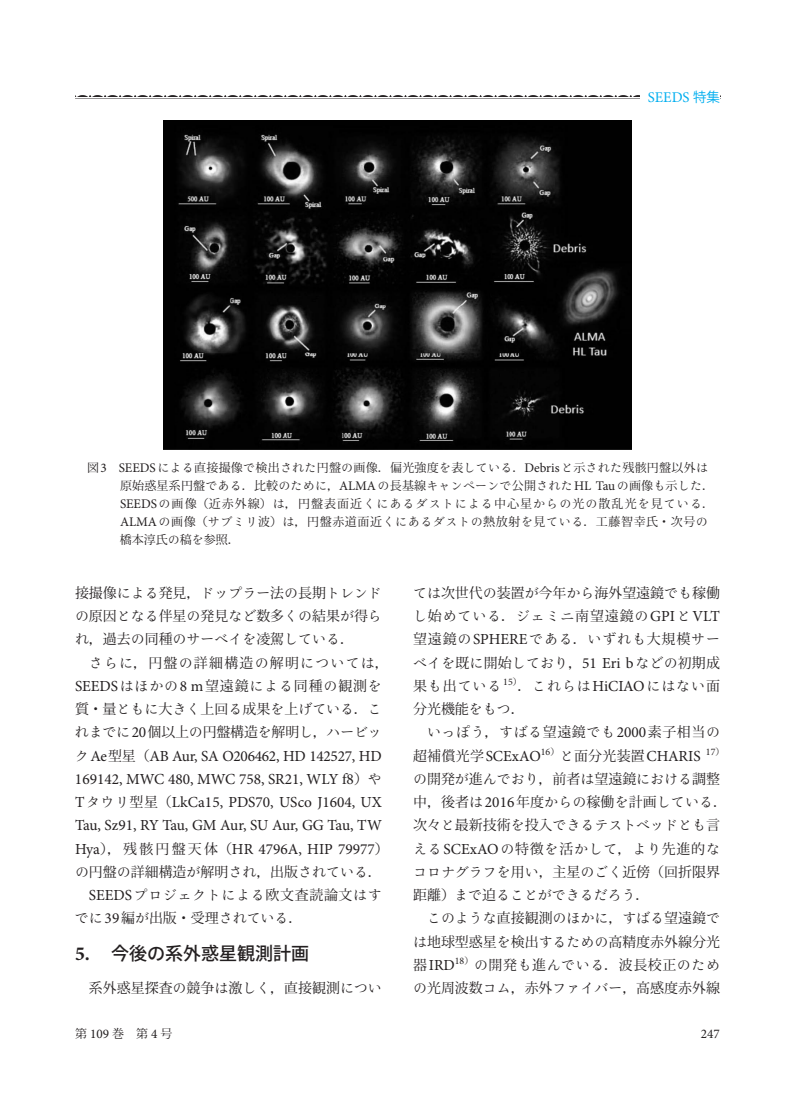
<style>
.page{position:relative;width:795px;height:1115px;background:#fff}
.page>*{position:absolute;margin:0;border:0;box-sizing:border-box;transform-origin:0 0}
.t1{font:500 18px "Koz Go Pro";color:#231f20}
.t2{font:15.3px/23.2px "Minion Pro";color:#231f20}
.t3{font:14.85px "Minion Pro";color:#00aeef}
.t4{font:13.95px/23.2px "Ryo Text Plus N";color:#231f20;text-align:justify}
.t5{font:13.95px/23.2px "Koz Min Pro";color:#231f20;text-align:justify}
.t6{font:13.95px/23.2px "Ryo Text Plus N";letter-spacing:.05em;color:#231f20}
.t7{font:13.95px "Ryo Text Plus N";letter-spacing:.045em;color:#231f20}
.t8{font:13.2px "Minion Pro";color:#231f20}
.t9{font:12px/18px "Koz Min Pro";letter-spacing:.05em;color:#231f20}
.t10{font:12px "Koz Min Pro";letter-spacing:.02em;color:#231f20}
.t11{font:12px "Ryo Text Plus N";letter-spacing:.015em;color:#231f20}
.s1{font-family:"Koz Go Pro";font-size:13.5px}
.s2{font-family:"Minion Pro";font-size:13.2px}
.s3{font-family:"Ryo Text Plus N"}
.s4{font-family:"Koz Min Pro"}
.s5{font-family:"Minion Pro";font-size:15.3px}
.s6{font-family:"Ryo Text Plus N";font-size:13.95px}
.s7{font-family:"Koz Min Pro";font-size:13.95px}
.s8{font-family:"Minion Pro";font-weight:700;font-size:19.8px}
.s9{font-family:"Ryo Gothic Plus N"}
</style>
<div class="page">
<img style="left:75px;top:95px;width:565px;height:4px">
<img style="left:164px;top:120px;width:467px;height:329px">
<p class="t3" style="left:648px;top:87px;width:74px">SEEDS <span class="s1">特集</span></p>
<p class="t10" style="left:87px;top:459px;width:623px">図<span class="s2">3 SEEDS</span><span class="s3">による</span>直接撮像<span class="s3">で</span>検出<span class="s3">された</span>円盤<span class="s3">の</span>画像．偏光強度<span class="s3">を</span>表<span class="s3">している</span>．<span class="s2">Debris</span><span class="s3">と</span>示<span class="s3">された</span>残骸円盤以外<span class="s3">は</span></p>
<p class="t11" style="left:120px;top:478px;width:596px"><span class="s4">原始惑星系円盤</span>である<span class="s4">．比較</span>のために<span class="s4">，</span><span class="s2">ALMA</span>の<span class="s4">長基線</span>キャンペーンで<span class="s4">公開</span>された<span class="s2">HL Tau</span>の<span class="s4">画像</span>も<span class="s4">示</span>した<span class="s4">．</span></p>
<p class="t9" style="left:120px;top:494px;width:596px"><span class="s2">SEEDS</span><span class="s3">の</span>画像（近赤外線）<span class="s3">は</span>，円盤表面近<span class="s3">くにあるダストによる</span>中心星<span class="s3">からの</span>光<span class="s3">の</span>散乱光<span class="s3">を</span>見<span class="s3">ている</span>．<br><span class="s2">ALMA</span><span class="s3">の</span>画像（<span class="s3">サブミリ</span>波）<span class="s3">は</span>，円盤赤道面近<span class="s3">くにあるダストの</span>熱放射<span class="s3">を</span>見<span class="s3">ている</span>．工藤智幸氏・次号<span class="s3">の</span>橋本淳氏<span class="s3">の</span>稿<span class="s3">を</span>参照．</p>
<p class="t4" style="left:75px;top:581px;width:308px"><span class="s4">接撮像</span>による<span class="s4">発見，</span>ドップラー<span class="s4">法</span>の<span class="s4">長期</span>トレンドの<span class="s4">原因</span>となる<span class="s4">伴星</span>の<span class="s4">発見</span>など<span class="s4">数多</span>くの<span class="s4">結果</span>が<span class="s4">得</span>られ<span class="s4">，過去</span>の<span class="s4">同種</span>のサーベイを<span class="s4">凌駕</span>している<span class="s4">．</span></p>
<p class="t4" style="left:75px;top:650px;width:315px;text-align:left;text-indent:14px">さらに<span class="s4">，円盤</span>の<span class="s4">詳細構造</span>の<span class="s4">解明</span>については<span class="s4">，<br></span><span class="s5">SEEDS</span>はほかの<span class="s5">8 m</span><span class="s4">望遠鏡</span>による<span class="s4">同種</span>の<span class="s4">観測</span>を<span class="s4">質・量</span>ともに<span class="s4">大</span>きく<span class="s4">上回</span>る<span class="s4">成果</span>を<span class="s4">上</span>げている<span class="s4">．</span>これまでに<span class="s5">20</span><span class="s4">個以上</span>の<span class="s4">円盤構造</span>を<span class="s4">解明</span>し<span class="s4">，</span>ハービッ</p>
<p class="t2" style="left:75px;top:744px;width:315px"><span class="s6">ク</span>Ae<span class="s7">型星（</span>AB Aur, SA O206462, HD 142527, HD 169142, MWC 480, MWC 758, SR21, WLY f8<span class="s7">）</span><span class="s6">や</span>T<span class="s6">タウリ</span><span class="s7">型星（</span>LkCa15, PDS70, USco J1604, UX Tau, Sz91, RY Tau, GM Aur, SU Aur, GG Tau, TW Hya<span class="s7">），残骸円盤天体（</span>HR 4796A, HIP 79977<span class="s7">）</span></p>
<p class="t5" style="left:75px;top:859px;width:308px"><span class="s3">の</span>円盤<span class="s3">の</span>詳細構造<span class="s3">が</span>解明<span class="s3">され</span>，出版<span class="s3">されている</span>．</p>
<p class="t6" style="left:75px;top:883px;width:308px;text-indent:14px"><span class="s5">SEEDS</span>プロジェクトによる<span class="s4">欧文査読論文</span>はすでに<span class="s5">39</span><span class="s4">編</span>が<span class="s4">出版・受理</span>されている<span class="s4">．</span></p>
<p class="t1" style="left:75px;top:941px;width:235px"><span class="s8">5.</span> 今後<span class="s9">の</span>系外惑星観測計画</p>
<p class="t5" style="left:89px;top:975px;width:294px">系外惑星探査<span class="s3">の</span>競争<span class="s3">は</span>激<span class="s3">しく</span>，直接観測<span class="s3">につい</span></p>
<p class="t5" style="left:413px;top:580px;width:308px"><span class="s3">ては</span>次世代<span class="s3">の</span>装置<span class="s3">が</span>今年<span class="s3">から</span>海外望遠鏡<span class="s3">でも</span>稼働</p>
<p class="t4" style="left:413px;top:604px;width:308px">し<span class="s4">始</span>めている<span class="s4">．</span>ジェミニ<span class="s4">南望遠鏡</span>の<span class="s5">GPI</span>と<span class="s5">VLT</span><span class="s4">望遠鏡</span>の<span class="s5">SPHERE</span>である<span class="s4">．</span>いずれも<span class="s4">大規模</span>サーベイを<span class="s4">既</span>に<span class="s4">開始</span>しており<span class="s4">，</span><span class="s5">51 Eri b</span>などの<span class="s4">初期成果</span>も<span class="s4">出</span>ている<sup>15</sup><sup>）</sup><span class="s4">．</span>これらは<span class="s5">HiCIAO</span>にはない<span class="s4">面</span></p>
<p class="t5" style="left:413px;top:696px;width:113px">分光機能<span class="s3">をもつ</span>．</p>
<p class="t7" style="left:427px;top:723px;width:294px">いっぽう<span class="s4">，</span>すばる<span class="s4">望遠鏡</span>でも<span class="s5">2000</span><span class="s4">素子相当</span>の</p>
<p class="t2" style="left:413px;top:744px;width:313px"><span class="s7">超補償光学</span>SCExAO<sup>16</sup><sup>）</sup><span class="s6">と</span><span class="s7">面分光装置</span>CHARIS <sup>17</sup><sup>）</sup></p>
<p class="t4" style="left:413px;top:767px;width:308px">の<span class="s4">開発</span>が<span class="s4">進</span>んでおり<span class="s4">，前者</span>は<span class="s4">望遠鏡</span>における<span class="s4">調整</span></p>
<p class="t5" style="left:413px;top:789px;width:315px">中，後者<span class="s3">は</span><span class="s5">2016</span>年度<span class="s3">からの</span>稼働<span class="s3">を</span>計画<span class="s3">している</span>．</p>
<p class="t4" style="left:413px;top:813px;width:308px"><span class="s4">次々</span>と<span class="s4">最新技術</span>を<span class="s4">投入</span>できるテストベッドとも<span class="s4">言</span>える<span class="s5">SCExAO</span>の<span class="s4">特徴</span>を<span class="s4">活</span>かして<span class="s4">，</span>より<span class="s4">先進的</span>なコロナグラフを<span class="s4">用</span>い<span class="s4">，主星</span>のごく<span class="s4">近傍（回折限界距離）</span>まで<span class="s4">迫</span>ることができるだろう<span class="s4">．</span></p>
<p class="t4" style="left:427px;top:906px;width:294px">このような<span class="s4">直接観測</span>のほかに<span class="s4">，</span>すばる<span class="s4">望遠鏡</span>で</p>
<p class="t5" style="left:413px;top:929px;width:308px"><span class="s3">は</span>地球型惑星<span class="s3">を</span>検出<span class="s3">するための</span>高精度赤外線分光器<span class="s5">IRD</span><sup>18</sup><sup>）</sup><span class="s3">の</span>開発<span class="s3">も</span>進<span class="s3">んでいる</span>．波長校正<span class="s3">のための</span>光周波数<span class="s3">コム</span>，赤外<span class="s3">ファイバー</span>，高感度赤外線</p>
<p class="t9" style="left:75px;top:1023px;width:99px">第 <span class="s2">109</span> 巻　第 <span class="s2">4</span> 号</p>
<p class="t8" style="left:701px;top:1024px;width:21px">247</p>
</div>
